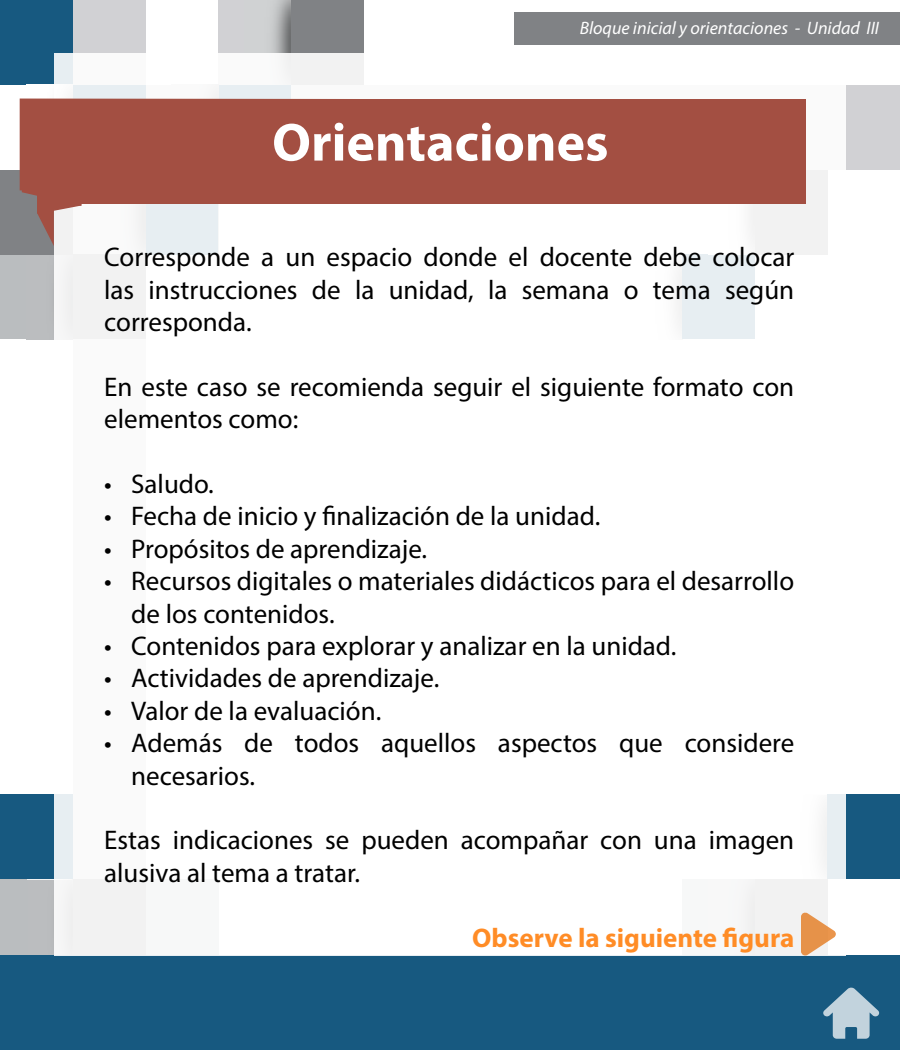
<style>
.page{position:relative;width:900px;height:1050px;background:#fff}
.page>*{position:absolute;margin:0;border:0;box-sizing:border-box;transform-origin:0 0}
.t1{font:700 54px "Myriad Pro";color:#fff}
.t2{font:27px/32.4px "Myriad Pro";color:#000}
.t3{font:700 27px "Myriad Pro";color:#ff8c26}
.t4{font:italic 18px "Myriad Pro";color:#fff}
</style>
<div class="page">
<div style="left:0;top:794px;width:73px;height:85px;background:#175980"></div>
<div style="left:73px;top:85px;width:827px;height:85px;background:#d1d1d4"></div>
<div style="left:0;top:879px;width:218px;height:85px;background:#babdbf"></div>
<div style="left:0;top:254px;width:146px;height:85px;background:#babdbf"></div>
<div style="left:73px;top:0;width:73px;height:957px;background:#d1d1d4"></div>
<svg style="left:218px;top:0;width:73px;height:170px;background:#c4c6c7"></svg>
<div style="left:0;top:0;width:73px;height:85px;background:#175980"></div>
<img style="left:27px;top:955px;width:27px;height:1px">
<div style="left:0;top:170px;width:73px;height:84px;background:#808285"></div>
<div style="left:291px;top:0;width:73px;height:85px;background:#808285"></div>
<div style="left:828px;top:794px;width:72px;height:85px;background:#175980"></div>
<div style="left:0;top:956px;width:900px;height:94px;background:#175980"></div>
<div style="left:514px;top:13px;width:386px;height:32px;background:#808285"></div>
<div style="left:54px;top:53px;width:792px;height:903px;background:#fff"></div>
<svg style="left:21px;top:191px;width:61px;height:55px"></svg>
<svg style="left:19px;top:98px;width:322px;height:93px;background:#ad6459"></svg>
<div style="left:40px;top:99px;width:766px;height:105px;background:#a34f42"></div>
<svg style="left:823px;top:987px;width:57px;height:52px"></svg>
<svg style="left:801px;top:912px;width:35px;height:44px"></svg>
<p class="t4" style="left:580px;top:17px;width:301px">Bloque inicial y orientaciones - Unidad III</p>
<h1 class="t1" style="left:272px;top:107px;width:338px">Orientaciones</h1>
<p class="t2" style="left:104px;top:241px;width:692px;text-align:justify">Corresponde a un espacio donde el docente debe colocar las instrucciones de la unidad, la semana o tema según corresponda.</p>
<p class="t2" style="left:104px;top:370px;width:692px">En este caso se recomienda seguir el siguiente formato con elementos como:</p>
<p class="t2" style="left:104px;top:467px;width:111px">• Saludo.</p>
<p class="t2" style="left:104px;top:500px;width:498px">• Fecha de inicio y finalización de la unidad.</p>
<p class="t2" style="left:104px;top:532px;width:324px">• Propósitos de aprendizaje.</p>
<p class="t2" style="left:131px;top:565px;width:664px;text-indent:-27px">• Recursos digitales o materiales didácticos para el desarrollo de los contenidos.</p>
<p class="t2" style="left:104px;top:629px;width:574px">• Contenidos para explorar y analizar en la unidad.</p>
<p class="t2" style="left:104px;top:662px;width:337px">• Actividades de aprendizaje.</p>
<p class="t2" style="left:104px;top:694px;width:279px">• Valor de la evaluación.</p>
<p class="t2" style="left:131px;top:727px;width:665px;text-indent:-27px">• Además de todos aquellos aspectos que considere necesarios.</p>
<p class="t2" style="left:104px;top:824px;width:692px">Estas indicaciones se pueden acompañar con una imagen alusiva al tema a tratar.</p>
<p class="t3" style="left:472px;top:920px;width:324px">Observe la siguiente figura</p>
</div>
